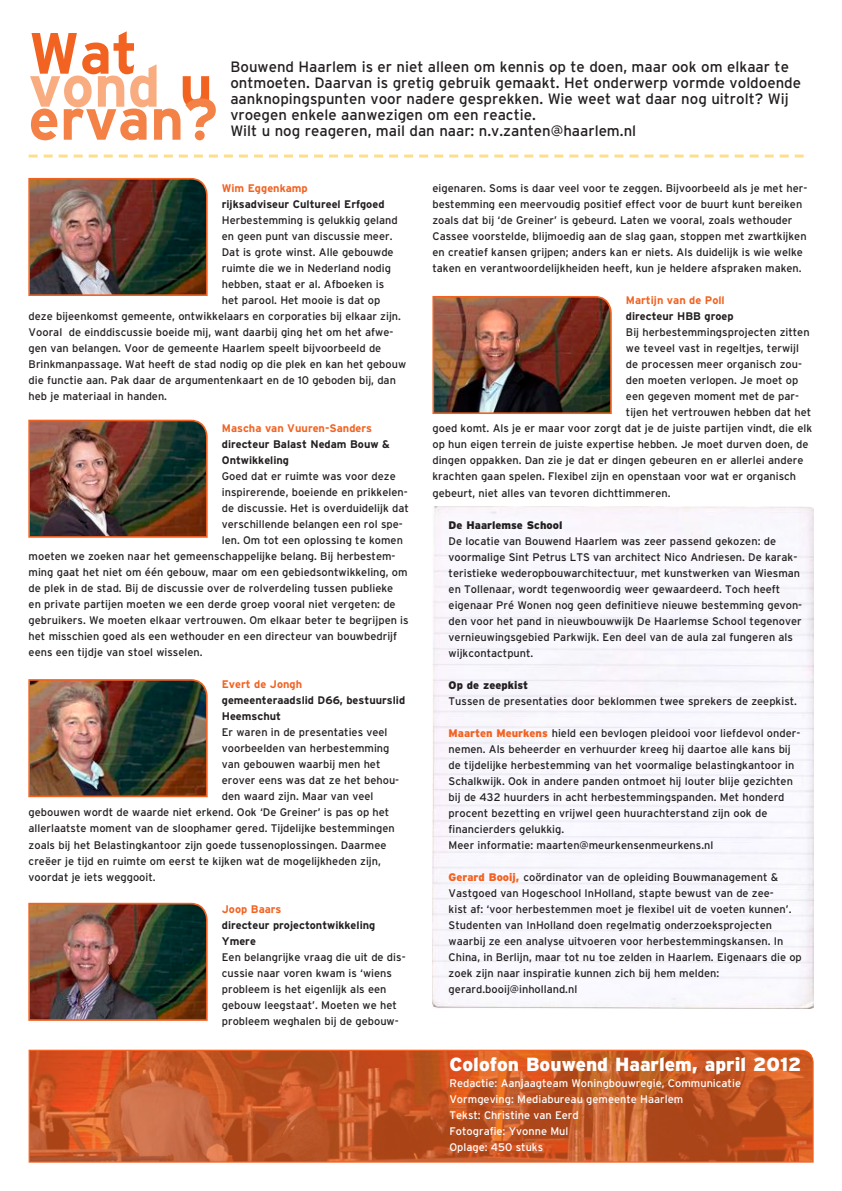
<style>
.page{position:relative;width:842px;height:1191px;background:#fff}
.page>*{position:absolute;margin:0;border:0;box-sizing:border-box;transform-origin:0 0}
.t1{font:700 58.1px "Interstate";color:#f48145}
.t2{font:700 58.1px "Interstate";color:#f8ac7f}
.t3{font:700 58.1px "Interstate";color:#f26221}
.t4{font:900 19px "Interstate";color:#fff}
.t5{font:15px/16px "Interstate";color:#231f20}
.t6{font:11px/16px "Interstate";color:#231f20}
.t7{font:700 11px/16px "Interstate";color:#231f20}
.t8{font:11px/16px "Interstate";color:#fff}
.t9{font:700 11px "Interstate";color:#f26221}
.t10{font:900 11px "Interstate";color:#231f20}
.s1{color:#f26221}
.s2{font-weight:900;color:#f26221}
</style>
<div class="page">
<img style="left:432px;top:506px;width:382px;height:502px">
<svg style="left:28px;top:1049px;width:786px;height:114px;background:#c55928"></svg>
<img style="left:28px;top:177px;width:180px;height:119px">
<img style="left:28px;top:419px;width:180px;height:119px">
<img style="left:28px;top:679px;width:180px;height:119px">
<img style="left:28px;top:902px;width:180px;height:119px">
<img style="left:432px;top:296px;width:180px;height:118px">
<svg style="left:29px;top:154px;width:775px;height:3px"></svg>
<h1 class="t3" style="left:29px;top:21px;width:111px">Wat</h1>
<h1 class="t2" style="left:29px;top:54px;width:186px">vond <span class="s1">u</span></h1>
<h1 class="t1" style="left:29px;top:87px;width:191px">ervan?</h1>
<p class="t5" style="left:230px;top:59px;width:572px">Bouwend Haarlem is er niet alleen om kennis op te doen, maar ook om elkaar te ontmoeten. Daarvan is gretig gebruik gemaakt. Het onderwerp vormde voldoende aanknopingspunten voor nadere gesprekken. Wie weet wat daar nog uitrolt? Wij vroegen enkele aanwezigen om een reactie.<br>Wilt u nog reageren, mail dan naar: n.v.zanten@haarlem.nl</p>
<p class="t9" style="left:222px;top:182px;width:87px">Wim Eggenkamp</p>
<p class="t7" style="left:222px;top:196px;width:164px">rijksadviseur Cultureel Erfgoed</p>
<p class="t6" style="left:222px;top:212px;width:177px">Herbestemming is gelukkig geland</p>
<p class="t6" style="left:222px;top:228px;width:172px">en geen punt van discussie meer.</p>
<p class="t6" style="left:222px;top:244px;width:173px">Dat is grote winst. Alle gebouwde</p>
<p class="t6" style="left:222px;top:260px;width:171px">ruimte die we in Nederland nodig</p>
<p class="t6" style="left:222px;top:276px;width:164px">hebben, staat er al. Afboeken is</p>
<p class="t6" style="left:222px;top:292px;width:160px">het parool. Het mooie is dat op</p>
<p class="t6" style="left:29px;top:308px;width:374px">deze bijeenkomst gemeente, ontwikkelaars en corporaties bij elkaar zijn.</p>
<p class="t6" style="left:29px;top:324px;width:366px">Vooral de einddiscussie boeide mij, want daarbij ging het om het afwe-</p>
<p class="t6" style="left:29px;top:340px;width:354px">gen van belangen. Voor de gemeente Haarlem speelt bijvoorbeeld de</p>
<p class="t6" style="left:29px;top:356px;width:379px">Brinkmanpassage. Wat heeft de stad nodig op die plek en kan het gebouw</p>
<p class="t6" style="left:29px;top:372px;width:369px">die functie aan. Pak daar de argumentenkaart en de 10 geboden bij, dan</p>
<p class="t6" style="left:29px;top:388px;width:140px">heb je materiaal in handen.</p>
<p class="t9" style="left:222px;top:422px;width:152px">Mascha van Vuuren-Sanders</p>
<p class="t7" style="left:222px;top:436px;width:170px">directeur Balast Nedam Bouw &amp;<br>Ontwikkeling</p>
<p class="t6" style="left:222px;top:468px;width:175px">Goed dat er ruimte was voor deze</p>
<p class="t6" style="left:222px;top:484px;width:187px">inspirerende, boeiende en prikkelen-</p>
<p class="t6" style="left:222px;top:500px;width:189px">de discussie. Het is overduidelijk dat</p>
<p class="t6" style="left:222px;top:516px;width:182px">verschillende belangen een rol spe-</p>
<p class="t6" style="left:222px;top:532px;width:183px">len. Om tot een oplossing te komen</p>
<p class="t6" style="left:29px;top:548px;width:368px">moeten we zoeken naar het gemeenschappelijke belang. Bij herbestem-</p>
<p class="t6" style="left:29px;top:564px;width:380px">ming gaat het niet om één gebouw, maar om een gebiedsontwikkeling, om</p>
<p class="t6" style="left:29px;top:580px;width:366px">de plek in de stad. Bij de discussie over de rolverdeling tussen publieke</p>
<p class="t6" style="left:29px;top:596px;width:369px">en private partijen moeten we een derde groep vooral niet vergeten: de</p>
<p class="t6" style="left:29px;top:612px;width:382px">gebruikers. We moeten elkaar vertrouwen. Om elkaar beter te begrijpen is</p>
<p class="t6" style="left:29px;top:628px;width:370px">het misschien goed als een wethouder en een directeur van bouwbedrijf</p>
<p class="t6" style="left:29px;top:644px;width:175px">eens een tijdje van stoel wisselen.</p>
<p class="t9" style="left:222px;top:678px;width:82px">Evert de Jongh</p>
<p class="t7" style="left:222px;top:692px;width:185px">gemeenteraadslid D66, bestuurslid<br>Heemschut</p>
<p class="t6" style="left:222px;top:724px;width:167px">Er waren in de presentaties veel</p>
<p class="t6" style="left:222px;top:740px;width:169px">voorbeelden van herbestemming</p>
<p class="t6" style="left:222px;top:756px;width:160px">van gebouwen waarbij men het</p>
<p class="t6" style="left:222px;top:772px;width:179px">erover eens was dat ze het behou-</p>
<p class="t6" style="left:222px;top:788px;width:153px">den waard zijn. Maar van veel</p>
<p class="t6" style="left:29px;top:804px;width:362px">gebouwen wordt de waarde niet erkend. Ook ‘De Greiner’ is pas op het</p>
<p class="t6" style="left:29px;top:820px;width:368px">allerlaatste moment van de sloophamer gered. Tijdelijke bestemmingen</p>
<p class="t6" style="left:29px;top:836px;width:359px">zoals bij het Belastingkantoor zijn goede tussenoplossingen. Daarmee</p>
<p class="t6" style="left:29px;top:852px;width:354px">creëer je tijd en ruimte om eerst te kijken wat de mogelijkheden zijn,</p>
<p class="t6" style="left:29px;top:868px;width:129px">voordat je iets weggooit.</p>
<p class="t9" style="left:222px;top:902px;width:61px">Joop Baars</p>
<p class="t7" style="left:222px;top:916px;width:155px">directeur projectontwikkeling<br>Ymere</p>
<p class="t6" style="left:222px;top:948px;width:185px">Een belangrijke vraag die uit de dis&shy;cussie naar voren kwam is ‘wiens probleem is het eigenlijk als een gebouw leegstaat’. Moeten we het probleem weghalen bij de gebouw-</p>
<p class="t6" style="left:432px;top:180px;width:376px">eigenaren. Soms is daar veel voor te zeggen. Bijvoorbeeld als je met her&shy;bestemming een meervoudig positief effect voor de buurt kunt bereiken zoals dat bij ‘de Greiner’ is gebeurd. Laten we vooral, zoals wethouder Cassee voorstelde, blijmoedig aan de slag gaan, stoppen met zwartkijken en creatief kansen grijpen; anders kan er niets. Als duidelijk is wie welke taken en verantwoordelijkheiden heeft, kun je heldere afspraken maken.</p>
<p class="t9" style="left:626px;top:294px;width:100px">Martijn van de Poll</p>
<p class="t7" style="left:626px;top:308px;width:109px">directeur HBB groep</p>
<p class="t6" style="left:626px;top:324px;width:185px">Bij herbestemmingsprojecten zitten</p>
<p class="t6" style="left:626px;top:340px;width:175px">we teveel vast in regeltjes, terwijl</p>
<p class="t6" style="left:626px;top:356px;width:178px">de processen meer organisch zou-</p>
<p class="t6" style="left:626px;top:372px;width:174px">den moeten verlopen. Je moet op</p>
<p class="t6" style="left:626px;top:388px;width:175px">een gegeven moment met de par-</p>
<p class="t6" style="left:626px;top:404px;width:187px">tijen het vertrouwen hebben dat het</p>
<p class="t6" style="left:432px;top:420px;width:381px">goed komt. Als je er maar voor zorgt dat je de juiste partijen vindt, die elk</p>
<p class="t6" style="left:432px;top:436px;width:378px">op hun eigen terrein de juiste expertise hebben. Je moet durven doen, de</p>
<p class="t6" style="left:432px;top:452px;width:372px">dingen oppakken. Dan zie je dat er dingen gebeuren en er allerlei andere</p>
<p class="t6" style="left:432px;top:468px;width:365px">krachten gaan spelen. Flexibel zijn en openstaan voor wat er organisch</p>
<p class="t6" style="left:432px;top:484px;width:240px">gebeurt, niet alles van tevoren dichttimmeren.</p>
<p class="t10" style="left:449px;top:518px;width:115px">De Haarlemse School</p>
<p class="t6" style="left:449px;top:532px;width:355px">De locatie van Bouwend Haarlem was zeer passend gekozen: de voormalige Sint Petrus LTS van architect Nico Andriesen. De karak&shy;teristieke wederopbouwarchitectuur, met kunstwerken van Wiesman en Tollenaar, wordt tegenwoordig weer gewaardeerd. Toch heeft eigenaar Pré Wonen nog geen definitieve nieuwe bestemming gevon&shy;den voor het pand in nieuwbouwwijk De Haarlemse School tegenover vernieuwingsgebied Parkwijk. Een deel van de aula zal fungeren als wijkcontactpunt.</p>
<p class="t10" style="left:449px;top:678px;width:81px">Op de zeepkist</p>
<p class="t6" style="left:449px;top:692px;width:350px">Tussen de presentaties door beklommen twee sprekers de zeepkist.</p>
<p class="t6" style="left:449px;top:724px;width:353px"><span class="s2">Maarten Meurkens</span> hield een bevlogen pleidooi voor liefdevol onder&shy;nemen. Als beheerder en verhuurder kreeg hij daartoe alle kans bij de tijdelijke herbestemming van het voormalige belastingkantoor in Schalkwijk. Ook in andere panden ontmoet hij louter blije gezichten bij de 432 huurders in acht herbestemmingspanden. Met honderd procent bezetting en vrijwel geen huurachterstand zijn ook de financierders gelukkig.<br>Meer informatie: maarten@meurkensenmeurkens.nl</p>
<p class="t6" style="left:449px;top:868px;width:355px"><span class="s2">Gerard Booij,</span> coördinator van de opleiding Bouwmanagement &amp; Vastgoed van Hogeschool InHolland, stapte bewust van de zee-<br>kist af: ‘voor herbestemmen moet je flexibel uit de voeten kunnen’.<br>Studenten van InHolland doen regelmatig onderzoeksprojecten waarbij ze een analyse uitvoeren voor herbestemmingskansen. In China, in Berlijn, maar tot nu toe zelden in Haarlem. Eigenaars die op zoek zijn naar inspiratie kunnen zich bij hem melden: gerard.booij@inholland.nl</p>
<h2 class="t4" style="left:449px;top:1053px;width:353px">Colofon Bouwend Haarlem, april 2012</h2>
<p class="t8" style="left:449px;top:1074px;width:293px">Redactie: Aanjaagteam Woningbouwregie, Communicatie Vormgeving: Mediabureau gemeente Haarlem<br>Tekst: Christine van Eerd<br>Fotografie: Yvonne Mul<br>Oplage: 450 stuks</p>
</div>
